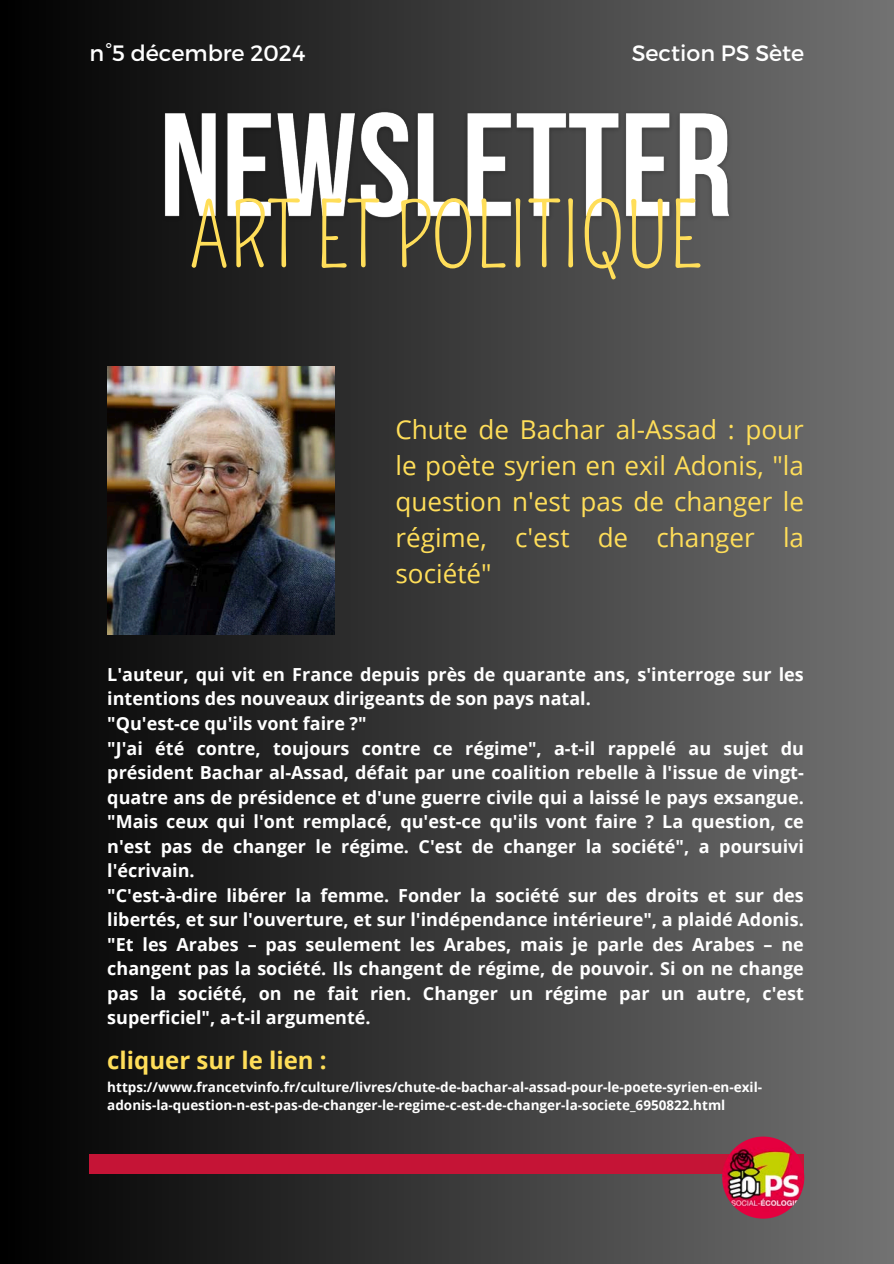
<style>
.page{position:relative;width:894px;height:1264px;background:#fff}
.page>*{position:absolute;margin:0;border:0;box-sizing:border-box;transform-origin:0 0}
.t1{font:87px "Pompiere";color:#ffde59}
.t2{font:26.1px/36px "Open Sans";color:#ffde59;text-align:justify}
.t3{font:700 24px "Open Sans";color:#ffde59}
.t4{font:22.2px "Montserrat";color:#fff}
.t5{font:700 18px/24.5px "Open Sans";color:#fff}
.t6{font:700 13.5px/18.5px "Open Sans";color:#fff}
</style>
<div class="page">
<div style="left:0;top:0;width:893px;height:1263px;background:linear-gradient(to right,#000,#727272)"></div>
<div style="left:89px;top:1154px;width:715px;height:20px;background:#c51436"></div>
<img style="left:722px;top:1136px;width:82px;height:82px;border-radius:50%">
<img style="left:107px;top:367px;width:227px;height:267px">
<img style="left:156px;top:104px;width:583px;height:149px">
<h4 class="t4" style="left:90px;top:39px;width:217px">n°5 décembre 2024</h4>
<h2 class="t4" style="left:631px;top:39px;width:174px">Section PS Sète</h2>
<p class="t1" style="left:189px;top:186px;width:513px">ART ET POLITIQUE</p>
<p class="t2" style="left:395px;top:410px;width:410px">Chute de Bachar al-Assad : pour le poète syrien en exil Adonis, "la question n'est pas de changer le régime, c'est de changer la société"</p>
<h3 class="t5" style="left:107px;top:661px;width:698px">L'auteur, qui vit en France depuis près de quarante ans, s'interroge sur les intentions des nouveaux dirigeants de son pays natal.<br>"Qu'est-ce qu'ils vont faire ?"<br>"J'ai été contre, toujours contre ce régime", a-t-il rappelé au sujet du président Bachar al-Assad, défait par une coalition rebelle à l'issue de vingt&shy;quatre ans de présidence et d'une guerre civile qui a laissé le pays exsangue. "Mais ceux qui l'ont remplacé, qu'est-ce qu'ils vont faire ? La question, ce n'est pas de changer le régime. C'est de changer la société", a poursuivi l'écrivain.<br>"C'est-à-dire libérer la femme. Fonder la société sur des droits et sur des libertés, et sur l'ouverture, et sur l'indépendance intérieure", a plaidé Adonis. "Et les Arabes – pas seulement les Arabes, mais je parle des Arabes – ne changent pas la société. Ils changent de régime, de pouvoir. Si on ne change pas la société, on ne fait rien. Changer un régime par un autre, c'est superficiel", a-t-il argumenté.</h3>
<h5 class="t3" style="left:107px;top:1043px;width:221px">cliquer sur le lien :</h5>
<p class="t6" style="left:107px;top:1077px;width:656px">https://www.francetvinfo.fr/culture/livres/chute-de-bachar-al-assad-pour-le-poete-syrien-en-exil&shy;adonis-la-question-n-est-pas-de-changer-le-regime-c-est-de-changer-la-societe_6950822.html</p>
</div>
